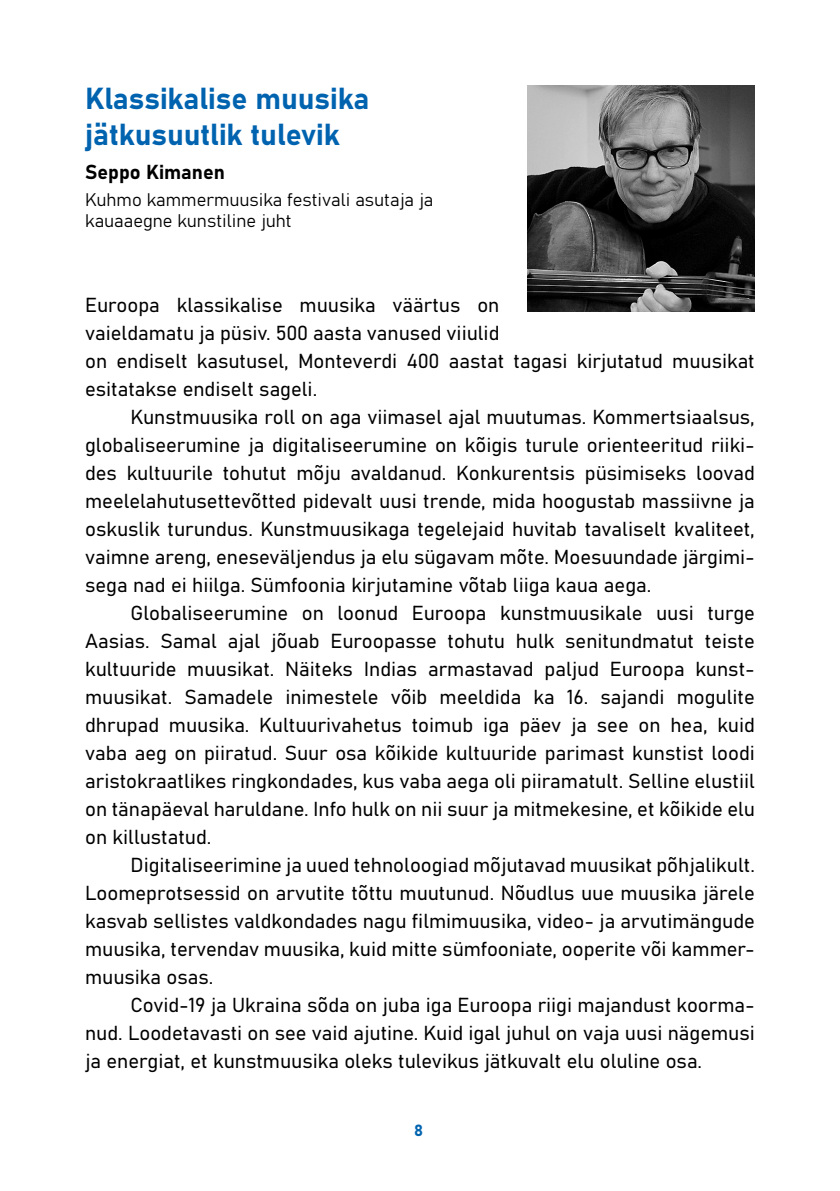
<style>
.page{position:relative;width:840px;height:1191px;background:#fff}
.page>*{position:absolute;margin:0;border:0;box-sizing:border-box;transform-origin:0 0}
.t1{font:30px/36px "Bahnschrift";color:#0063af}
.t2{font:20px/28px "Bahnschrift";color:#000}
.t3{font:18px/21.6px "Bahnschrift";color:#000}
.t4{font:16px "Bahnschrift";color:#0063af}
</style>
<div class="page">
<img style="left:527px;top:85px;width:227px;height:227px">
<h1 class="t1" style="left:85px;top:78px;width:286px">Klassikalise muusika jätkusuutlik tulevik</h1>
<p class="t2" style="left:85px;top:156px;width:141px">Seppo Kimanen</p>
<p class="t3" style="left:85px;top:187px;width:349px">Kuhmo kammermuusika festivali asutaja ja kauaaegne kunstiline juht</p>
<p class="t2" style="left:85px;top:289px;width:670px">Euroopa klassikalise muusika väärtus on<br>vaieldamatu ja püsiv. 500 aasta vanused viiulid<br>on endiselt kasutusel, Monteverdi 400 aastat tagasi kirjutatud muusikat esitatakse endiselt sageli.</p>
<p class="t2" style="left:85px;top:401px;width:671px;text-indent:45px">Kunstmuusika roll on aga viimasel ajal muutumas. Kommertsiaalsus, globaliseerumine ja digitaliseerumine on kõigis turule orienteeritud riiki&shy;des kultuurile tohutut mõju avaldanud. Konkurentsis püsimiseks loovad meelelahutusettevõtted pidevalt uusi trende, mida hoogustab massiivne ja oskuslik turundus. Kunstmuusikaga tegelejaid huvitab tavaliselt kvaliteet, vaimne areng, eneseväljendus ja elu sügavam mõte. Moesuundade järgimi&shy;sega nad ei hiilga. Sümfoonia kirjutamine võtab liiga kaua aega.</p>
<p class="t2" style="left:85px;top:597px;width:671px;text-indent:45px">Globaliseerumine on loonud Euroopa kunstmuusikale uusi turge Aasias. Samal ajal jõuab Euroopasse tohutu hulk senitundmatut teiste kultuuride muusikat. Näiteks Indias armastavad paljud Euroopa kunst&shy;muusikat. Samadele inimestele võib meeldida ka 16. sajandi mogulite dhrupad muusika. Kultuurivahetus toimub iga päev ja see on hea, kuid vaba aeg on piiratud. Suur osa kõikide kultuuride parimast kunstist loodi aristokraatlikes ringkondades, kus vaba aega oli piiramatult. Selline elustiil on tänapäeval haruldane. Info hulk on nii suur ja mitmekesine, et kõikide elu on killustatud.</p>
<p class="t2" style="left:85px;top:849px;width:670px;text-indent:45px">Digitaliseerimine ja uued tehnoloogiad mõjutavad muusikat põhjalikult.<br>Loomeprotsessid on arvutite tõttu muutunud. Nõudlus uue muusika järele kasvab sellistes valdkondades nagu filmimuusika, video- ja arvutimängude muusika, tervendav muusika, kuid mitte sümfooniate, ooperite või kammer&shy;muusika osas.</p>
<p class="t2" style="left:85px;top:989px;width:670px;text-indent:45px">Covid-19 ja Ukraina sõda on juba iga Euroopa riigi majandust koorma&shy;nud. Loodetavasti on see vaid ajutine. Kuid igal juhul on vaja uusi nägemusi ja energiat, et kunstmuusika oleks tulevikus jätkuvalt elu oluline osa.</p>
<p class="t4" style="left:414px;top:1117px;width:11px">8</p>
</div>
